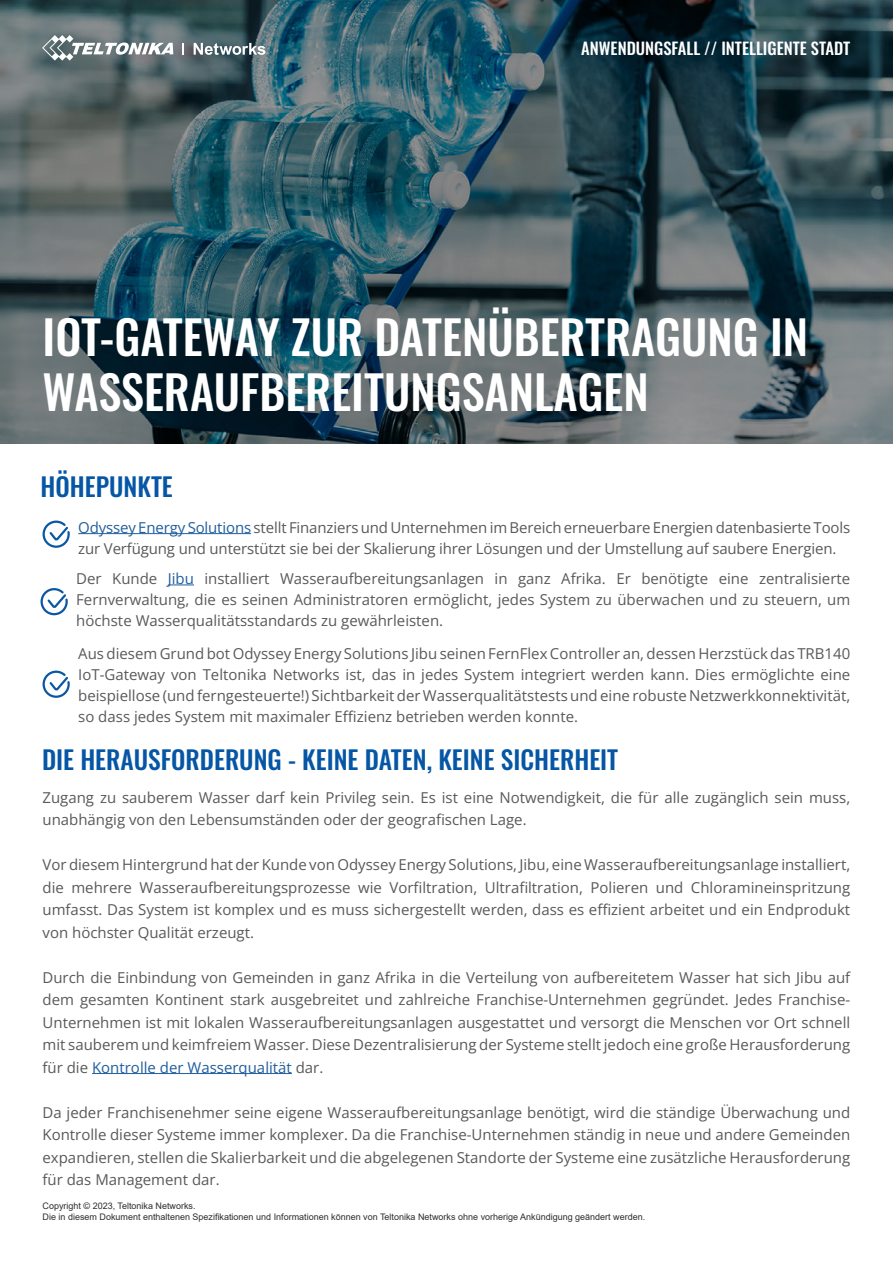
<style>
.page{position:relative;width:893px;height:1263px;background:#fff}
.page>*{position:absolute;margin:0;border:0;box-sizing:border-box;transform-origin:0 0}
.t1{font:46.5px/55.5px "Oswald";color:#fff}
.t2{font:25.5px "Oswald";color:#0556a5}
.t3{font:16.5px "Oswald";color:#fff}
.t4{font:15px/22.5px "Open Sans";color:#58595b;text-align:justify}
.t5{font:9px/11.6px "Arial";color:#2e2e2f}
.s1{color:#215e9e}
</style>
<div class="page">
<img style="left:0;top:0;width:893px;height:443px">
<hr style="left:78px;top:533px;width:173px;height:1px;background:#215e9e">
<svg style="left:168px;top:585px;width:26px;height:1px"></svg>
<hr style="left:92px;top:1073px;width:200px;height:1px;background:#215e9e">
<svg style="left:42px;top:35px;width:131px;height:26px"></svg>
<svg style="left:183px;top:43px;width:1px;height:12px"></svg>
<svg style="left:194px;top:43px;width:71px;height:12px"></svg>
<svg style="left:42px;top:520px;width:28px;height:28px"></svg>
<svg style="left:40px;top:588px;width:28px;height:28px"></svg>
<svg style="left:42px;top:670px;width:28px;height:28px"></svg>
<p class="t3" style="left:581px;top:34px;width:271px">ANWENDUNGSFALL // INTELLIGENTE STADT</p>
<h1 class="t1" style="left:43px;top:305px;width:767px">IOT-GATEWAY ZUR DATENÜBERTRAGUNG IN<br>WASSERAUFBEREITUNGSANLAGEN</h1>
<h2 class="t2" style="left:41px;top:464px;width:134px">HÖHEPUNKTE</h2>
<p class="t4" style="left:78px;top:517px;width:773px;line-height:21px"><span class="s1">Odyssey Energy Solutions</span> stellt Finanziers und Unternehmen im Bereich erneuerbare Energien datenbasierte Tools zur Verfügung und unterstützt sie bei der Skalierung ihrer Lösungen und der Umstellung auf saubere Energien.</p>
<p class="t4" style="left:76px;top:568px;width:776px;line-height:21px">Der Kunde <span class="s1">Jibu</span> installiert Wasseraufbereitungsanlagen in ganz Afrika. Er benötigte eine zentralisierte Fernverwaltung, die es seinen Administratoren ermöglicht, jedes System zu überwachen und zu steuern, um höchste Wasserqualitätsstandards zu gewährleisten.</p>
<p class="t4" style="left:78px;top:642px;width:774px;line-height:21px">Aus diesem Grund bot Odyssey Energy Solutions Jibu seinen FernFlex Controller an, dessen Herzstück das TRB140<br>IoT-Gateway von Teltonika Networks ist, das in jedes System integriert werden kann. Dies ermöglichte eine beispiellose (und ferngesteuerte!) Sichtbarkeit der Wasserqualitätstests und eine robuste Netzwerkkonnektivität, so dass jedes System mit maximaler Effizienz betrieben werden konnte.</p>
<h2 class="t2" style="left:42px;top:737px;width:578px">DIE HERAUSFORDERUNG - KEINE DATEN, KEINE SICHERHEIT</h2>
<p class="t4" style="left:43px;top:786px;width:809px">Zugang zu sauberem Wasser darf kein Privileg sein. Es ist eine Notwendigkeit, die für alle zugänglich sein muss, unabhängig von den Lebensumständen oder der geografischen Lage.</p>
<p class="t4" style="left:43px;top:853px;width:809px">Vor diesem Hintergrund hat der Kunde von Odyssey Energy Solutions, Jibu, eine Wasseraufbereitungsanlage installiert, die mehrere Wasseraufbereitungsprozesse wie Vorfiltration, Ultrafiltration, Polieren und Chloramineinspritzung umfasst. Das System ist komplex und es muss sichergestellt werden, dass es effizient arbeitet und ein Endprodukt von höchster Qualität erzeugt.</p>
<p class="t4" style="left:43px;top:966px;width:809px">Durch die Einbindung von Gemeinden in ganz Afrika in die Verteilung von aufbereitetem Wasser hat sich Jibu auf dem gesamten Kontinent stark ausgebreitet und zahlreiche Franchise-Unternehmen gegründet. Jedes Franchise-Unternehmen ist mit lokalen Wasseraufbereitungsanlagen ausgestattet und versorgt die Menschen vor Ort schnell mit sauberem und keimfreiem Wasser. Diese Dezentralisierung der Systeme stellt jedoch eine große Herausforderung für die <span class="s1">Kontrolle der Wasserqualität</span> dar.</p>
<p class="t4" style="left:43px;top:1101px;width:809px">Da jeder Franchisenehmer seine eigene Wasseraufbereitungsanlage benötigt, wird die ständige Überwachung und Kontrolle dieser Systeme immer komplexer. Da die Franchise-Unternehmen ständig in neue und andere Gemeinden expandieren, stellen die Skalierbarkeit und die abgelegenen Standorte der Systeme eine zusätzliche Herausforderung für das Management dar.</p>
<p class="t5" style="left:43px;top:1199px;width:604px">Copyright © 2023, Teltonika Networks.<br>Die in diesem Dokument enthaltenen Spezifikationen und Informationen können von Teltonika Networks ohne vorherige Ankündigung geändert werden.</p>
</div>
